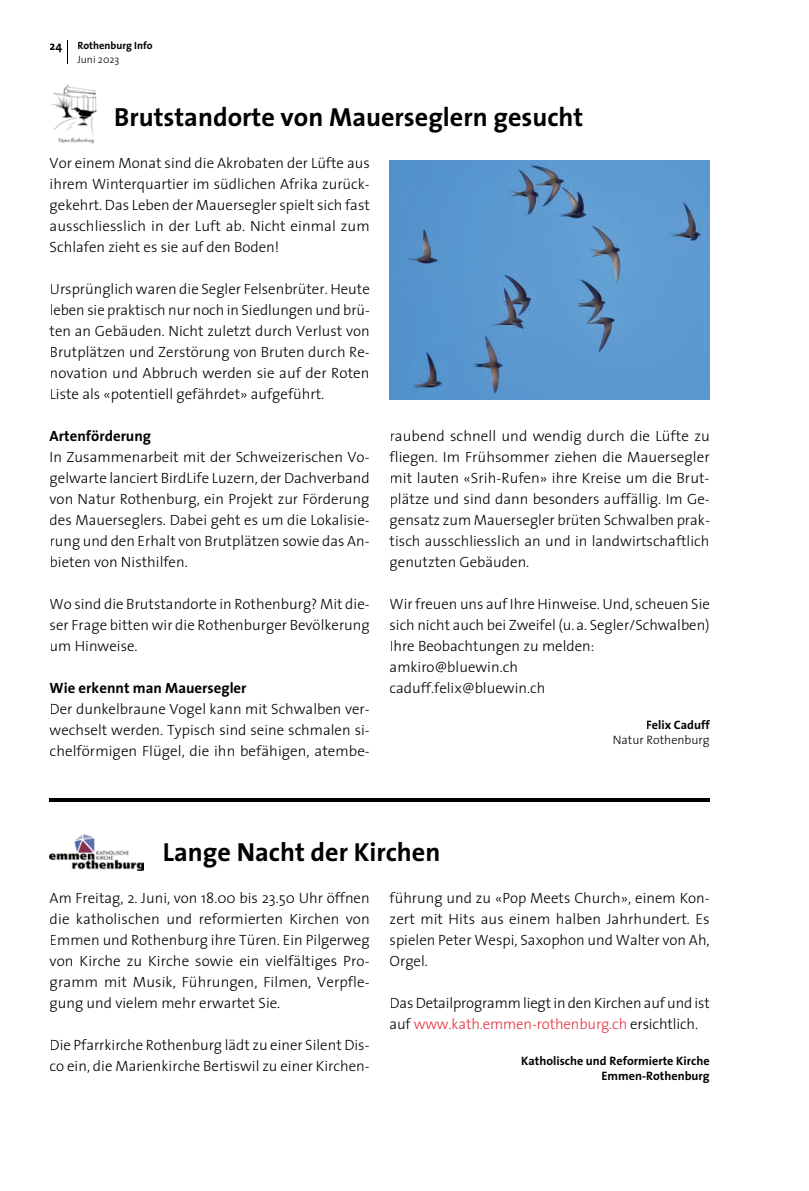
<style>
.page{position:relative;width:809px;height:1191px;background:#fff}
.page>*{position:absolute;margin:0;border:0;box-sizing:border-box;transform-origin:0 0}
.t1{font:700 26.25px "The Sans";color:#000}
.t2{font:300 14.88px/21px "The Sans";color:#000;text-align:justify}
.t3{font:700 14.88px "The Sans";color:#000}
.t4{font:700 12.25px/14.9px "The Sans";color:#000;text-align:right}
.t5{font:300 12.25px "The Sans";color:#000}
.t6{font:700 10.5px "The Sans";color:#000}
.t7{font:300 10.5px "The Sans";color:#000}
.s1{color:#e5323d}
</style>
<div class="page">
<img style="left:389px;top:160px;width:320px;height:239px">
<hr style="left:50px;top:798px;width:659px;height:3px;background:#000">
<img style="left:50px;top:835px;width:93px;height:35px">
<img style="left:51px;top:84px;width:46px;height:59px">
<svg style="left:67px;top:41px;width:1px;height:23px"></svg>
<p class="t4" style="left:50px;top:38px;width:14px">24</p>
<p class="t6" style="left:77px;top:37px;width:77px">Rothenburg Info</p>
<p class="t7" style="left:77px;top:51px;width:44px">Juni 2023</p>
<h1 class="t1" style="left:114px;top:95px;width:471px">Brutstandorte von Mauerseglern gesucht</h1>
<p class="t2" style="left:50px;top:152px;width:322px">Vor einem Monat sind die Akrobaten der Lüfte aus ihrem Winterquartier im südlichen Afrika zurück&shy;gekehrt. Das Leben der Mauersegler spielt sich fast ausschliesslich in der Luft ab. Nicht einmal zum Schlafen zieht es sie auf den Boden!</p>
<p class="t2" style="left:50px;top:278px;width:322px">Ursprünglich waren die Segler Felsenbrüter. Heute leben sie praktisch nur noch in Siedlungen und brü&shy;ten an Gebäuden. Nicht zuletzt durch Verlust von Brutplätzen und Zerstörung von Bruten durch Re&shy;novation und Abbruch werden sie auf der Roten Liste als «potentiell gefährdet» aufgeführt.</p>
<p class="t3" style="left:50px;top:424px;width:103px">Artenförderung</p>
<p class="t2" style="left:50px;top:446px;width:322px">In Zusammenarbeit mit der Schweizerischen Vo&shy;gelwarte lanciert BirdLife Luzern, der Dachverband von Natur Rothenburg, ein Projekt zur Förderung des Mauerseglers. Dabei geht es um die Lokalisie&shy;rung und den Erhalt von Brutplätzen sowie das An&shy;bieten von Nisthilfen.</p>
<p class="t2" style="left:50px;top:593px;width:321px">Wo sind die Brutstandorte in Rothenburg? Mit die&shy;ser Frage bitten wir die Rothenburger Bevölkerung um Hinweise.</p>
<p class="t3" style="left:50px;top:676px;width:198px">Wie erkennt man Mauersegler</p>
<p class="t2" style="left:50px;top:698px;width:322px">Der dunkelbraune Vogel kann mit Schwalben ver&shy;wechselt werden. Typisch sind seine schmalen si&shy;chelförmigen Flügel, die ihn befähigen, atembe-</p>
<p class="t2" style="left:389px;top:425px;width:322px">raubend schnell und wendig durch die Lüfte zu fliegen. Im Frühsommer ziehen die Mauersegler mit lauten «Srih-Rufen» ihre Kreise um die Brut&shy;plätze und sind dann besonders auffällig. Im Ge&shy;gensatz zum Mauersegler brüten Schwalben prak&shy;tisch ausschliesslich an und in landwirtschaftlich genutzten Gebäuden.</p>
<p class="t2" style="left:389px;top:593px;width:322px;text-align:left">Wir freuen uns auf Ihre Hinweise. Und, scheuen Sie sich nicht auch bei Zweifel (u. a. Segler/Schwalben)<br>Ihre Beobachtungen zu melden: amkiro@bluewin.ch<br>caduff.felix@bluewin.ch</p>
<p class="t4" style="left:646px;top:717px;width:65px">Felix Caduff</p>
<p class="t5" style="left:612px;top:729px;width:98px">Natur Rothenburg</p>
<h1 class="t1" style="left:163px;top:830px;width:279px">Lange Nacht der Kirchen</h1>
<p class="t2" style="left:50px;top:887px;width:322px">Am Freitag, 2. Juni, von 18.00 bis 23.50 Uhr öffnen die katholischen und reformierten Kirchen von Emmen und Rothenburg ihre Türen. Ein Pilgerweg von Kirche zu Kirche sowie ein vielfältiges Pro&shy;gramm mit Musik, Führungen, Filmen, Verpfle&shy;gung und vielem mehr erwartet Sie.</p>
<p class="t2" style="left:50px;top:1034px;width:321px">Die Pfarrkirche Rothenburg lädt zu einer Silent Dis&shy;co ein, die Marienkirche Bertiswil zu einer Kirchen-</p>
<p class="t2" style="left:389px;top:887px;width:321px">führung und zu «Pop Meets Church», einem Kon&shy;zert mit Hits aus einem halben Jahrhundert. Es spielen Peter Wespi, Saxophon und Walter von Ah, Orgel.</p>
<p class="t2" style="left:389px;top:992px;width:322px">Das Detailprogramm liegt in den Kirchen auf und ist auf <span class="s1">www.kath.emmen-rothenburg.ch</span> ersichtlich.</p>
<p class="t4" style="left:521px;top:1053px;width:190px">Katholische und Reformierte Kirche<br>Emmen-Rothenburg</p>
</div>
